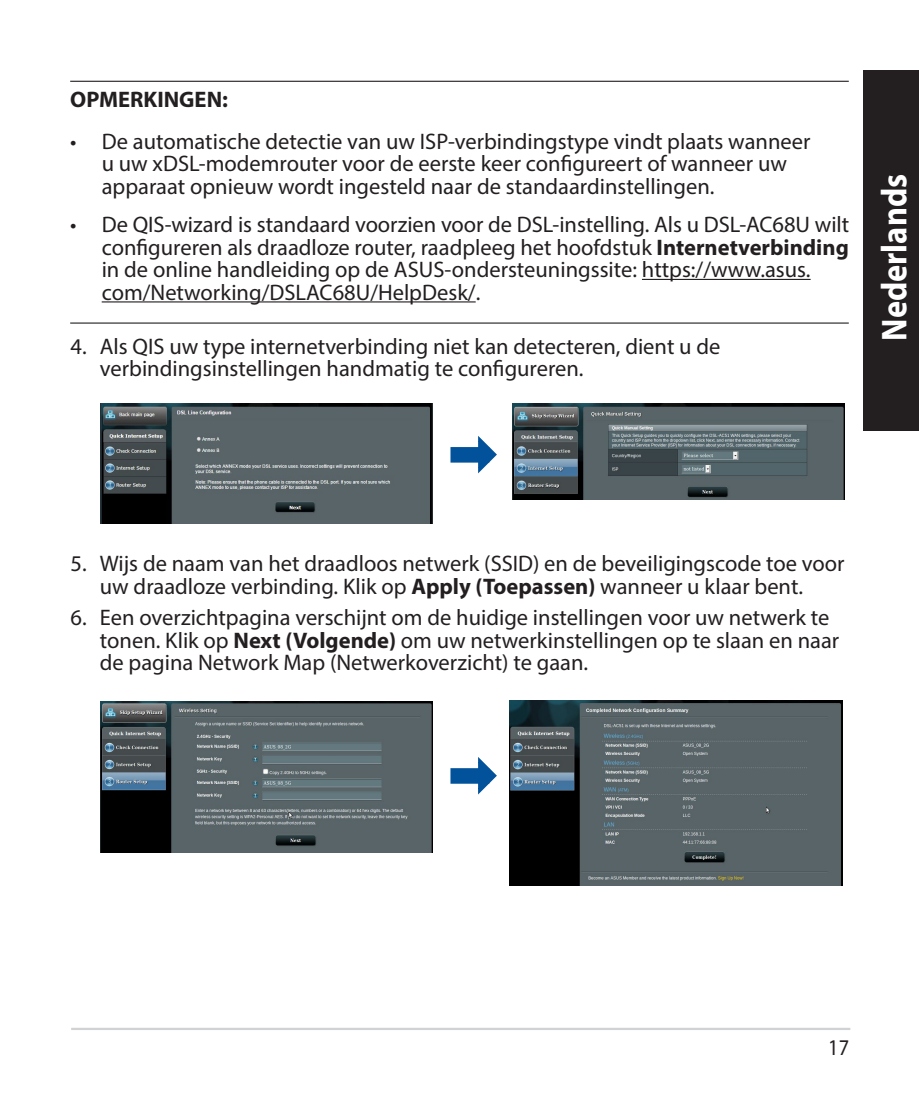
<style>
.page{position:relative;width:919px;height:1098px;background:#fff}
.page>*{position:absolute;margin:0;border:0;box-sizing:border-box;transform-origin:0 0}
.t1{font:700 36px "Myriad Pro";color:#fff;scale:.9 1}
.WL_Body_Text_-_List{font:22.5px/22.5px "Myriad Pro";color:#231f20}
.WL_Message_List_3{font:22.5px/22.5px "Myriad Pro";color:#231f20}
.WL_Message_List_2{font:22.5px/22.5px "Myriad Pro";color:#231f20}
.WL_Message_List_1{font:700 22.5px "Myriad Pro";color:#231f20}
.WL_Message_List_3-2{font:22.5px "Myriad Pro";color:#231f20;scale:.9 1}
.s1{font-weight:700}
</style>
<div class="page">
<div style="left:863px;top:70px;width:55px;height:360px;background:#231f20"></div>
<hr style="left:71px;top:1027px;width:779px;height:2px;background:#d1d2d4">
<img style="left:100px;top:701px;width:332px;height:151px">
<img style="left:509px;top:700px;width:333px;height:184px">
<svg style="left:476px;top:757px;width:21px;height:38px"></svg>
<div style="left:452px;top:769px;width:35px;height:12px;background:#01529a"></div>
<div style="left:450px;top:767px;width:39px;height:16px;border:4px solid #01529a"></div>
<img style="left:100px;top:403px;width:332px;height:120px">
<svg style="left:476px;top:436px;width:21px;height:38px"></svg>
<div style="left:452px;top:449px;width:35px;height:11px;background:#01529a"></div>
<div style="left:450px;top:447px;width:39px;height:15px;border:4px solid #01529a"></div>
<img style="left:513px;top:403px;width:331px;height:96px">
<hr style="left:70px;top:81px;width:778px;height:1px;background:#231f20">
<hr style="left:642px;top:279px;width:168px;height:1px;background:#231f20">
<hr style="left:70px;top:322px;width:778px;height:1px;background:#231f20">
<hr style="left:102px;top:301px;width:373px;height:1px;background:#231f20">
<p class="WL_Message_List_1" style="left:70px;top:85px;width:159px">OPMERKINGEN:</p>
<p class="WL_Message_List_2" style="left:102px;top:129px;width:710px;text-indent:-32px">• De automatische detectie van uw ISP-verbindingstype vindt plaats wanneer u uw xDSL-modemrouter voor de eerste keer configureert of wanneer uw apparaat opnieuw wordt ingesteld naar de standaardinstellingen.</p>
<p class="WL_Message_List_3" style="left:102px;top:213px;width:749px;text-indent:-32px">• De QIS-wizard is standaard voorzien voor de DSL-instelling. Als u DSL-AC68U wilt configureren als draadloze router, raadpleeg het hoofdstuk <span class="s1">Internetverbinding </span>in de online handleiding op de ASUS-ondersteuningssite: https://www.asus. com/Networking/DSLAC68U/HelpDesk/.</p>
<p class="WL_Body_Text_-_List" style="left:100px;top:334px;width:622px;text-indent:-29px">4. Als QIS uw type internetverbinding niet kan detecteren, dient u de verbindingsinstellingen handmatig te configureren.</p>
<h1 class="t1" style="left:870px;top:340px;width:186px;rotate:-90deg">Nederlands</h1>
<p class="WL_Body_Text_-_List" style="left:71px;top:552px;width:775px;text-align:center">5. Wijs de naam van het draadloos netwerk (SSID) en de beveiligingscode toe voor uw draadloze verbinding. Klik op <span class="s1">Apply (Toepassen)</span> wanneer u klaar bent.</p>
<p class="WL_Body_Text_-_List" style="left:100px;top:605px;width:741px;text-indent:-29px">6. Een overzichtpagina verschijnt om de huidige instellingen voor uw netwerk te tonen. Klik op <span class="s1">Next (Volgende)</span> om uw netwerkinstellingen op te slaan en naar de pagina Network Map (Netwerkoverzicht) te gaan.</p>
<p class="WL_Message_List_3-2" style="left:828px;top:1033px;width:25px">17</p>
</div>
